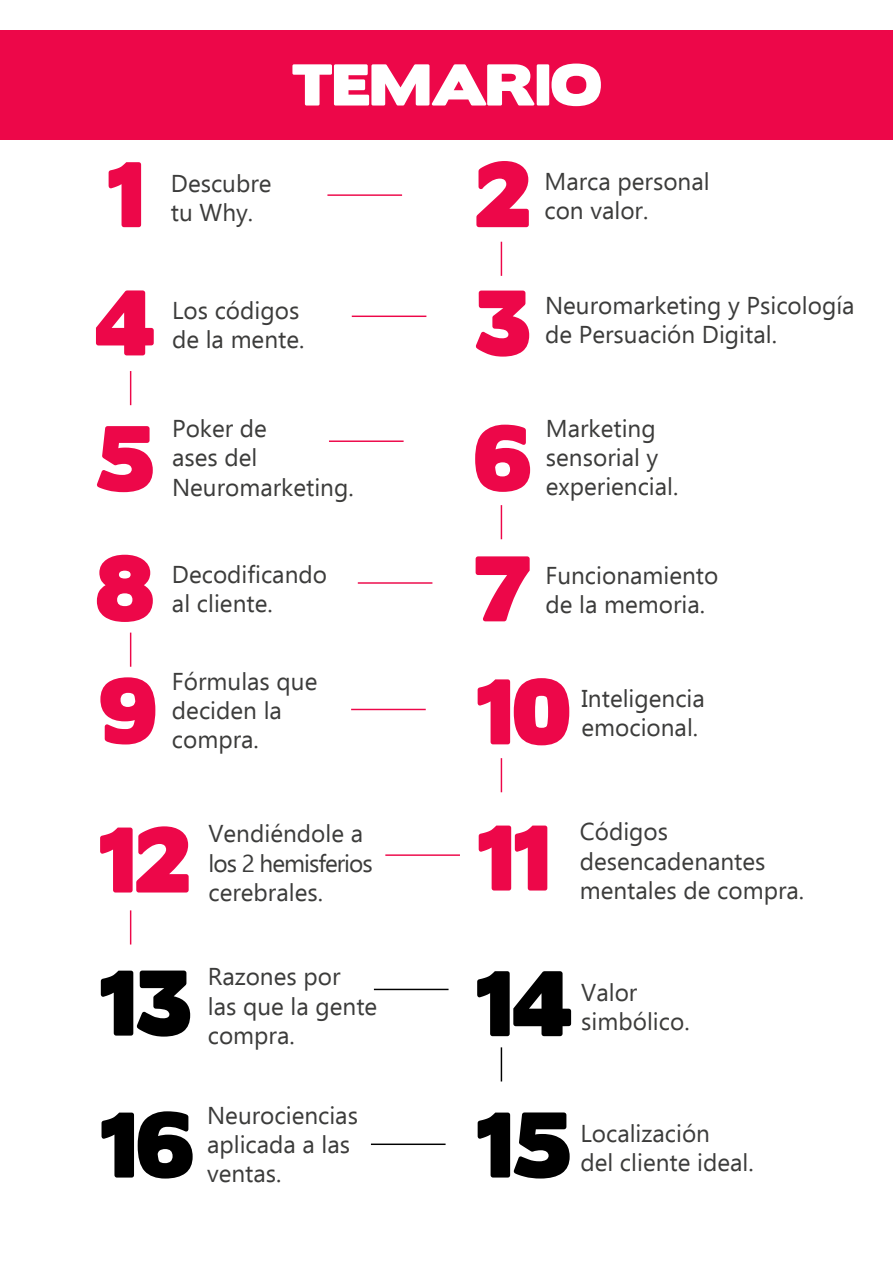
<style>
.page{position:relative;width:893px;height:1264px;background:#fff}
.page>*{position:absolute;margin:0;border:0;box-sizing:border-box;transform-origin:0 0}
.t1{font:82.8px "Boris Black Bloxx";color:#ed0749}
.t2{font:82.8px "Boris Black Bloxx";color:#000}
.t3{font:52.5px "Boris Black Bloxx";color:#fff}
.t4{font:24.3px/29.2px "Ebrima";color:#3c3c3b}
</style>
<div class="page">
<div style="left:0;top:30px;width:892px;height:110px;background:#ed0749"></div>
<hr style="left:327px;top:194px;width:75px;height:2px;background:#ed0749">
<hr style="left:371px;top:1143px;width:74px;height:1px;background:#000">
<hr style="left:374px;top:988px;width:74px;height:2px;background:#000">
<hr style="left:352px;top:315px;width:74px;height:2px;background:#ed0749">
<hr style="left:329px;top:440px;width:74px;height:2px;background:#ed0749">
<hr style="left:358px;top:582px;width:74px;height:1px;background:#ed0749">
<hr style="left:351px;top:708px;width:74px;height:2px;background:#ed0749">
<hr style="left:385px;top:854px;width:75px;height:1px;background:#ed0749">
<hr style="left:130px;top:371px;width:1px;height:34px;background:#ed0749">
<hr style="left:130px;top:632px;width:1px;height:34px;background:#ed0749">
<hr style="left:130px;top:910px;width:1px;height:34px;background:#ed0749">
<hr style="left:500px;top:242px;width:2px;height:34px;background:#ed0749">
<hr style="left:500px;top:505px;width:2px;height:34px;background:#ed0749">
<hr style="left:500px;top:758px;width:2px;height:34px;background:#ed0749">
<hr style="left:500px;top:1047px;width:2px;height:34px;background:#000">
<h2 class="t3" style="left:291px;top:45px;width:312px">TEMARIO</h2>
<h1 class="t1" style="left:107px;top:132px;width:38px">1</h1>
<p class="t4" style="left:171px;top:168px;width:102px">Descubre tu Why.</p>
<h1 class="t1" style="left:474px;top:132px;width:58px">2</h1>
<p class="t4" style="left:544px;top:166px;width:167px">Marca personal con valor.</p>
<h1 class="t1" style="left:94px;top:260px;width:63px">4</h1>
<p class="t4" style="left:172px;top:294px;width:134px">Los códigos de la mente.</p>
<h1 class="t1" style="left:474px;top:260px;width:58px">3</h1>
<p class="t4" style="left:545px;top:289px;width:311px">Neuromarketing y Psicología</p>
<p class="t4" style="left:545px;top:319px;width:233px">de Persuación Digital.</p>
<h1 class="t1" style="left:95px;top:396px;width:61px">5</h1>
<p class="t4" style="left:172px;top:413px;width:183px">Poker de<br>ases del<br>Neuromarketing.</p>
<h1 class="t1" style="left:473px;top:396px;width:60px">6</h1>
<p class="t4" style="left:546px;top:413px;width:134px">Marketing sensorial y experiencial.</p>
<h1 class="t1" style="left:95px;top:526px;width:61px">8</h1>
<p class="t4" style="left:172px;top:559px;width:156px">Decodificando al cliente.</p>
<h1 class="t1" style="left:473px;top:526px;width:59px">7</h1>
<p class="t4" style="left:545px;top:559px;width:174px">Funcionamiento</p>
<p class="t4" style="left:545px;top:589px;width:161px">de la memoria.</p>
<h1 class="t1" style="left:99px;top:648px;width:60px">9</h1>
<p class="t4" style="left:172px;top:665px;width:147px">Fórmulas que deciden la compra.</p>
<h1 class="t1" style="left:476px;top:649px;width:97px">10</h1>
<p class="t4" style="left:581px;top:682px;width:125px">Inteligencia emocional.</p>
<h1 class="t1" style="left:98px;top:797px;width:94px">12</h1>
<p class="t4" style="left:208px;top:818px;width:166px">Vendiéndole a los 2 hemisferios cerebrales.</p>
<h1 class="t1" style="left:477px;top:795px;width:74px">11</h1>
<p class="t4" style="left:579px;top:816px;width:226px">Códigos desencadenantes mentales de compra.</p>
<h1 class="t2" style="left:99px;top:940px;width:95px">13</h1>
<p class="t4" style="left:208px;top:961px;width:171px">Razones por<br>las que la gente compra.</p>
<h1 class="t2" style="left:475px;top:941px;width:99px">14</h1>
<p class="t4" style="left:581px;top:976px;width:110px">Valor simbólico.</p>
<h1 class="t2" style="left:100px;top:1082px;width:96px">16</h1>
<p class="t4" style="left:207px;top:1099px;width:152px">Neurociencias aplicada a las ventas.</p>
<h1 class="t2" style="left:476px;top:1082px;width:97px">15</h1>
<p class="t4" style="left:580px;top:1118px;width:131px">Localización</p>
<p class="t4" style="left:580px;top:1147px;width:175px">del cliente ideal.</p>
</div>
